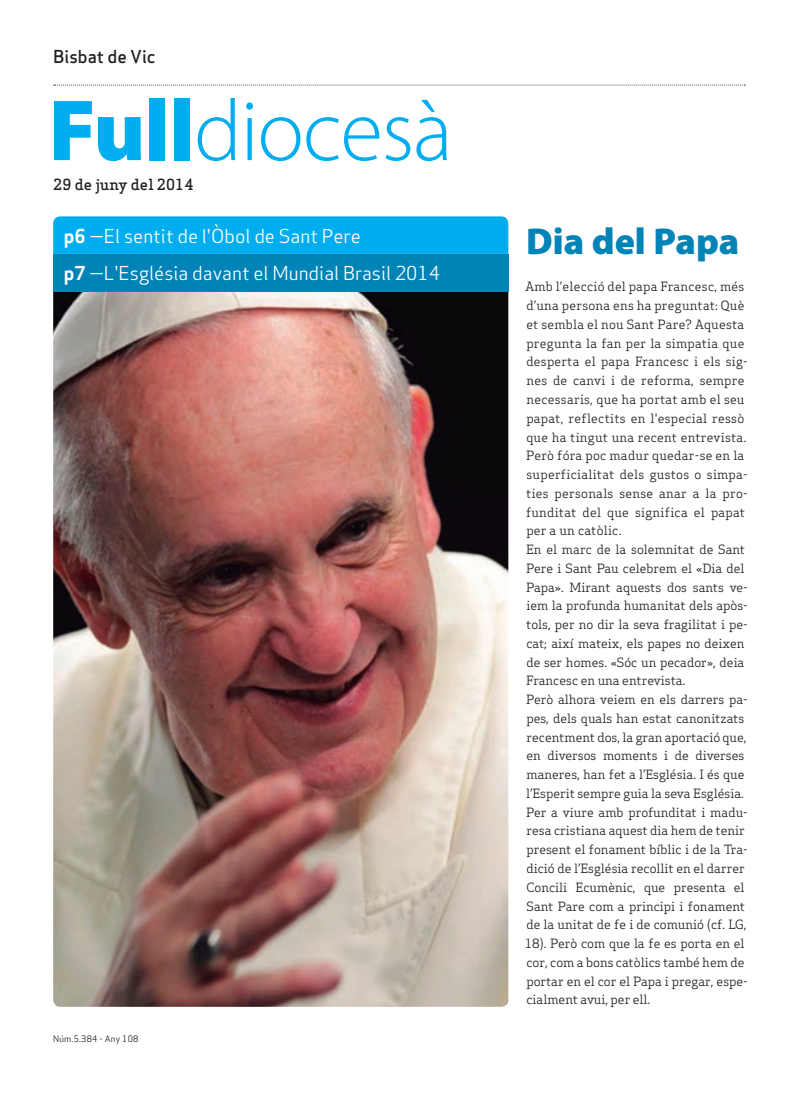
<style>
.page{position:relative;width:798px;height:1099px;background:#fff}
.page>*{position:absolute;margin:0;border:0;box-sizing:border-box;transform-origin:0 0}
.t1{font:300 87.5px "Myriad Pro";letter-spacing:-.015em;color:#00aeef}
.t2{font:900 37.5px "Myriad Pro";color:#0083b6}
.t3{font:18.75px/37.5px "Apex Sans Book T";color:#fff}
.t4{font:17.5px "Apex Sans Medium T";color:#231f20}
.t5{font:500 15px "Apex Serif";letter-spacing:.01em;color:#231f20}
.t6{font:12.5px/18.8px "Apex Serif";color:#231f20}
.t7{font:8.75px "Apex Sans Book T";letter-spacing:.02em;color:#231f20}
.s1{font-weight:900}
.s2{font-family:"Apex Sans Bold T"}
</style>
<div class="page">
<svg style="left:54px;top:85px;width:691px;height:1px"></svg>
<img style="left:53px;top:291px;width:455px;height:715px">
<div style="left:53px;top:216px;width:455px;height:38px;background:#00aeef"></div>
<div style="left:53px;top:254px;width:455px;height:37px;background:#0083b6"></div>
<h3 class="t4" style="left:53px;top:45px;width:104px">Bisbat de Vic</h3>
<h1 class="t1" style="left:49px;top:78px;width:405px"><span class="s1">Full</span>diocesà</h1>
<p class="t5" style="left:53px;top:175px;width:142px">29 de juny del 2014</p>
<h3 class="t3" style="left:64px;top:217px;width:377px"><span class="s2">p6</span> —El sentit de l'Òbol de Sant Pere<br><span class="s2">p7</span> —L'Església davant el Mundial Brasil 2014</h3>
<p class="t7" style="left:53px;top:1032px;width:87px">Núm.5.384 - Any 108</p>
<h2 class="t2" style="left:526px;top:216px;width:215px">Dia del Papa</h2>
<p class="t6" style="left:524px;top:277px;width:224px">Amb l’elecció del papa Francesc, més d’una persona ens ha preguntat: Què et sembla el nou Sant Pare? Aquesta pregunta la fan per la simpatia que desperta el papa Francesc i els sig&shy;nes de canvi i de reforma, sempre necessaris, que ha portat amb el seu papat, reflectits en l'especial ressò que ha tingut una recent entrevista.<br>Però fóra poc madur quedar-se en la superficialitat dels gustos o simpa&shy;ties personals sense anar a la pro&shy;funditat del que significa el papat per a un catòlic.<br>En el marc de la solemnitat de Sant Pere i Sant Pau celebrem el «Dia del Papa». Mirant aquests dos sants ve&shy;iem la profunda humanitat dels apòs&shy;tols, per no dir la seva fragilitat i pe&shy;cat; així mateix, els papes no deixen de ser homes. «Sóc un pecador», deia Francesc en una entrevista.<br>Però alhora veiem en els darrers pa&shy;pes, dels quals han estat canonitzats recentment dos, la gran aportació que, en diversos moments i de diverses maneres, han fet a l’Església. I és que l’Esperit sempre guia la seva Església.<br>Per a viure amb profunditat i madu&shy;resa cristiana aquest dia hem de tenir present el fonament bíblic i de la Tra&shy;dició de l’Església recollit en el darrer Concili Ecumènic, que presenta el Sant Pare com a principi i fonament de la unitat de fe i de comunió (cf. LG, 18). Però com que la fe es porta en el cor, com a bons catòlics també hem de portar en el cor el Papa i pregar, espe&shy;cialment avui, per ell.</p>
</div>
